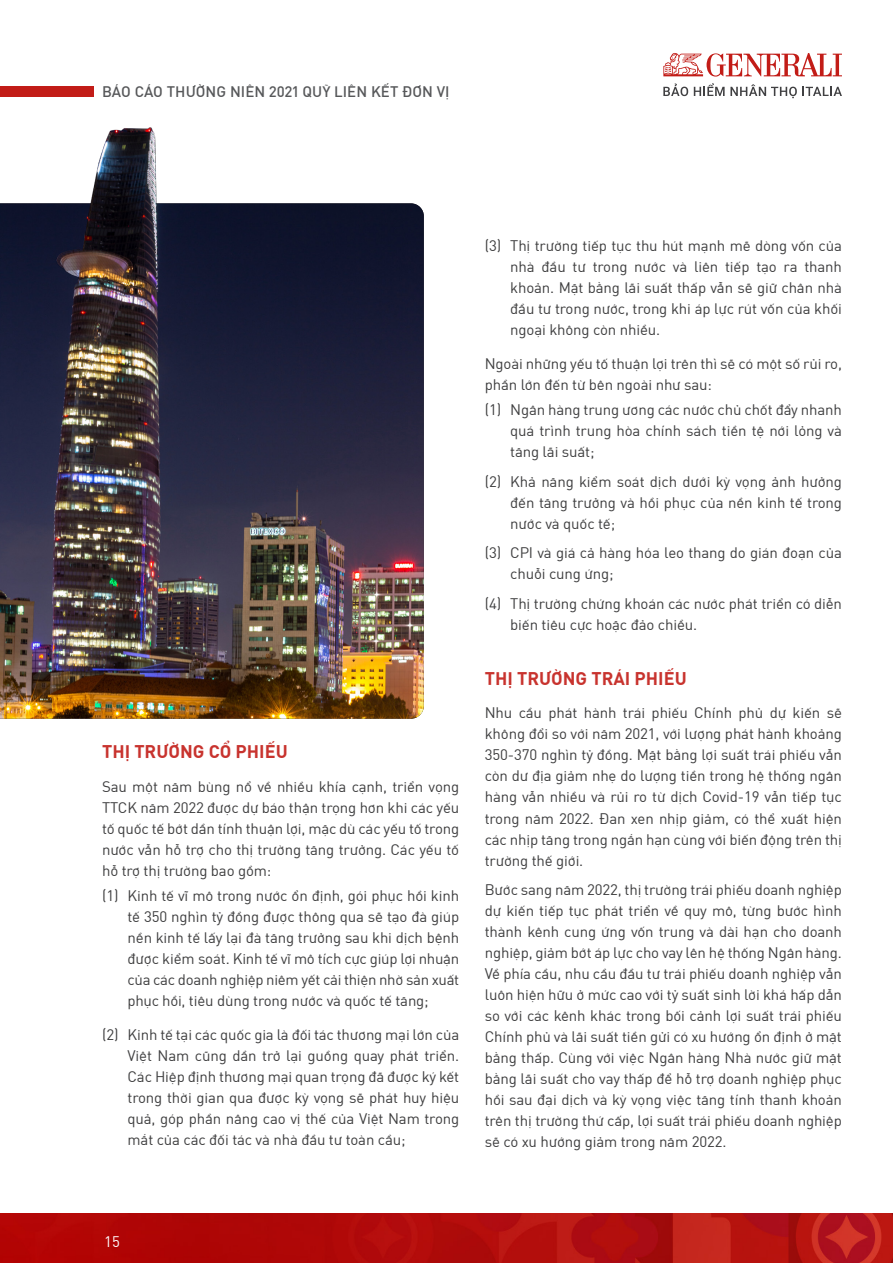
<style>
.page{position:relative;width:893px;height:1263px;background:#fff}
.page>*{position:absolute;margin:0;border:0;box-sizing:border-box;transform-origin:0 0}
.t1{font:700 18px "Generali Display";color:#c8332e}
.t2{font:15px/21px "Generali Display";letter-spacing:-.01em;color:#3e3e3f;text-align:justify}
.t3{font:500 15px "Generali Display";letter-spacing:.005em;color:#57585a}
.t4{font:15px "Generali Display";color:#fff}
</style>
<div class="page">
<img style="left:0;top:1213px;width:893px;height:50px">
<div style="left:0;top:86px;width:94px;height:11px;background:#c21c17"></div>
<svg style="left:663px;top:53px;width:179px;height:24px"></svg>
<svg style="left:663px;top:83px;width:25px;height:13px"></svg>
<svg style="left:694px;top:83px;width:148px;height:15px"></svg>
<img style="left:0;top:203px;width:424px;height:516px">
<img style="left:55px;top:127px;width:115px;height:160px">
<p class="t3" style="left:102px;top:79px;width:349px">BÁO CÁO THƯỜNG NIÊN 2021 QUỸ LIÊN KẾT ĐƠN VỊ</p>
<p class="t1" style="left:102px;top:737px;width:187px">THỊ TRƯỜNG CỔ PHIẾU</p>
<p class="t2" style="left:102px;top:775px;width:359px">Sau một năm bùng nổ về nhiều khía cạnh, triển vọng TTCK năm 2022 được dự báo thận trọng hơn khi các yếu tố quốc tế bớt dần tính thuận lợi, mặc dù các yếu tố trong nước vẫn hỗ trợ cho thị trường tăng trưởng. Các yếu tố hỗ trợ thị trường bao gồm:</p>
<p class="t2" style="left:128px;top:884px;width:333px;text-indent:-26px">(1) Kinh tế vĩ mô trong nước ổn định, gói phục hồi kinh tế 350 nghìn tỷ đồng được thông qua sẽ tạo đà giúp nền kinh tế lấy lại đà tăng trưởng sau khi dịch bệnh được kiểm soát. Kinh tế vĩ mô tích cực giúp lợi nhuận của các doanh nghiệp niêm yết cải thiện nhờ sản xuất phục hồi, tiêu dùng trong nước và quốc tế tăng;</p>
<p class="t2" style="left:128px;top:1023px;width:333px;text-indent:-26px">(2) Kinh tế tại các quốc gia là đối tác thương mại lớn của Việt Nam cũng dần trở lại guồng quay phát triển.<br>Các Hiệp định thương mại quan trọng đã được ký kết trong thời gian qua được kỳ vọng sẽ phát huy hiệu quả, góp phần nâng cao vị thế của Việt Nam trong mắt của các đối tác và nhà đầu tư toàn cầu;</p>
<p class="t2" style="left:510px;top:234px;width:333px;text-indent:-26px">(3) Thị trường tiếp tục thu hút mạnh mẽ dòng vốn của nhà đầu tư trong nước và liên tiếp tạo ra thanh khoản. Mặt bằng lãi suất thấp vẫn sẽ giữ chân nhà đầu tư trong nước, trong khi áp lực rút vốn của khối ngoại không còn nhiều.</p>
<p class="t2" style="left:485px;top:352px;width:359px">Ngoài những yếu tố thuận lợi trên thì sẽ có một số rủi ro, phần lớn đến từ bên ngoài như sau:</p>
<p class="t2" style="left:510px;top:398px;width:333px;text-indent:-26px">(1) Ngân hàng trung ương các nước chủ chốt đẩy nhanh quá trình trung hòa chính sách tiền tệ nới lỏng và tăng lãi suất;</p>
<p class="t2" style="left:510px;top:470px;width:333px;text-indent:-26px">(2) Khả năng kiểm soát dịch dưới kỳ vọng ảnh hưởng đến tăng trưởng và hồi phục của nền kinh tế trong nước và quốc tế;</p>
<p class="t2" style="left:510px;top:542px;width:333px;text-indent:-26px">(3) CPI và giá cả hàng hóa leo thang do gián đoạn của chuỗi cung ứng;</p>
<p class="t2" style="left:510px;top:592px;width:333px;text-indent:-26px">(4) Thị trường chứng khoán các nước phát triển có diễn biến tiêu cực hoặc đảo chiều.</p>
<p class="t1" style="left:485px;top:664px;width:203px">THỊ TRƯỜNG TRÁI PHIẾU</p>
<p class="t2" style="left:485px;top:702px;width:359px">Nhu cầu phát hành trái phiếu Chính phủ dự kiến sẽ không đổi so với năm 2021, với lượng phát hành khoảng 350-370 nghìn tỷ đồng. Mặt bằng lợi suất trái phiếu vẫn còn dư địa giảm nhẹ do lượng tiền trong hệ thống ngân hàng vẫn nhiều và rủi ro từ dịch Covid-19 vẫn tiếp tục trong năm 2022. Đan xen nhịp giảm, có thể xuất hiện các nhịp tăng trong ngắn hạn cùng với biến động trên thị trường thế giới.</p>
<p class="t2" style="left:485px;top:878px;width:359px">Bước sang năm 2022, thị trường trái phiếu doanh nghiệp dự kiến tiếp tục phát triển về quy mô, từng bước hình thành kênh cung ứng vốn trung và dài hạn cho doanh nghiệp, giảm bớt áp lực cho vay lên hệ thống Ngân hàng.<br>Về phía cầu, nhu cầu đầu tư trái phiếu doanh nghiệp vẫn luôn hiện hữu ở mức cao với tỷ suất sinh lời khá hấp dẫn so với các kênh khác trong bối cảnh lợi suất trái phiếu Chính phủ và lãi suất tiền gửi có xu hướng ổn định ở mặt bằng thấp. Cùng với việc Ngân hàng Nhà nước giữ mặt bằng lãi suất cho vay thấp để hỗ trợ doanh nghiệp phục hồi sau đại dịch và kỳ vọng việc tăng tính thanh khoản trên thị trường thứ cấp, lợi suất trái phiếu doanh nghiệp sẽ có xu hướng giảm trong năm 2022.</p>
<p class="t4" style="left:104px;top:1230px;width:17px">15</p>
</div>
